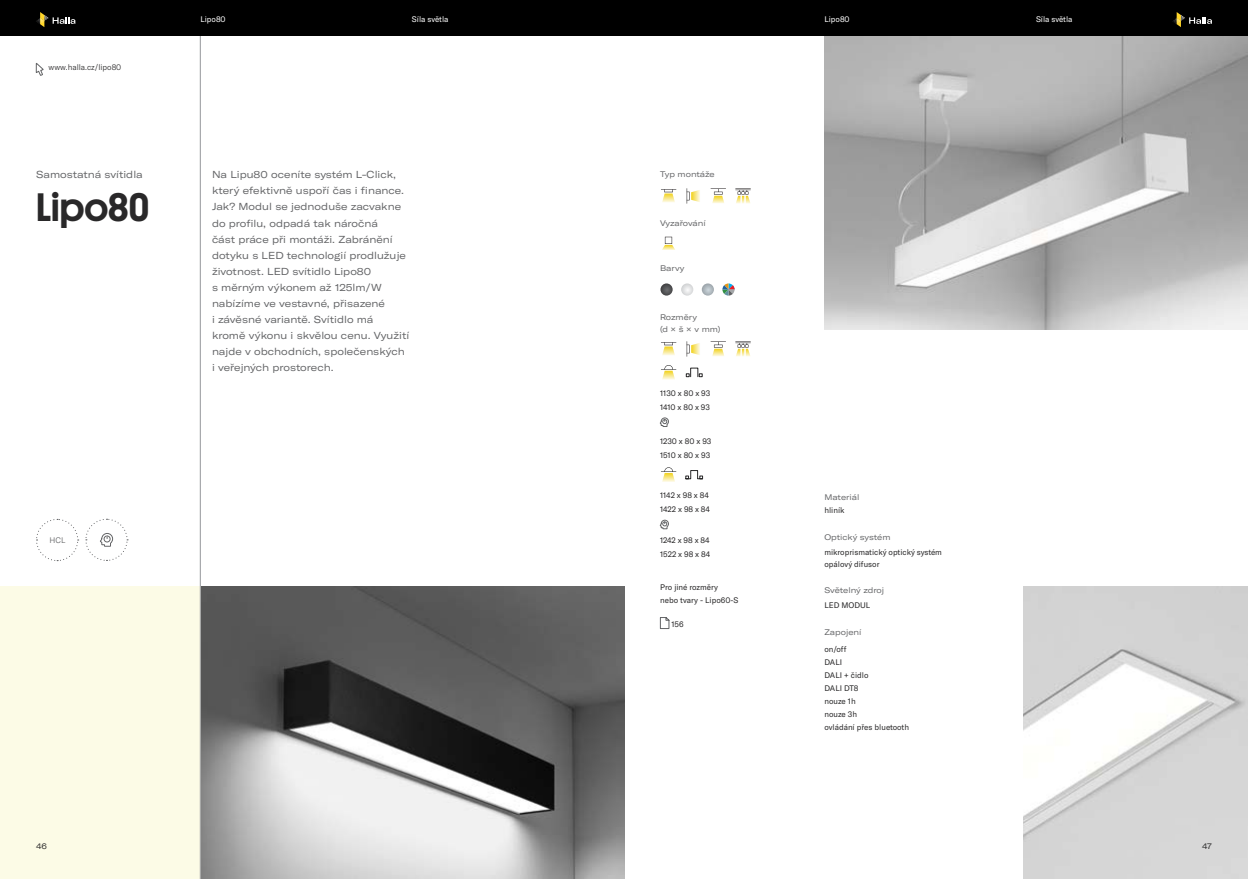
<style>
.page{position:relative;width:1248px;height:879px;background:#fff}
.page>*{position:absolute;margin:0;border:0;box-sizing:border-box;transform-origin:0 0}
.t1{font:500 40px "Platform";color:#292829}
.t2{font:expanded 10px/16px "GT America";color:#636466}
.t3{font:8px/13px "GT America";color:#292829}
.t4{font:expanded 8px/12px "GT America";color:#636466}
.t5{font:8px "GT America";color:#fff}
.t6{font:300 8px "GT America";color:#292829}
.t7{font:expanded 8px "GT America";color:#292829}
.t8{font:300 8px "GT America";color:#636466}
</style>
<div class="page">
<img style="left:201px;top:586px;width:423px;height:293px">
<div style="left:0;top:586px;width:200px;height:293px;background:#fcfbe6"></div>
<img style="left:1023px;top:586px;width:224px;height:293px">
<div style="left:0;top:0;width:1247px;height:36px;background:#000"></div>
<svg style="left:36px;top:12px;width:39px;height:15px"></svg>
<svg style="left:1173px;top:12px;width:38px;height:15px"></svg>
<hr style="left:200px;top:36px;width:1px;height:843px;background:#95979a">
<svg style="left:36px;top:63px;width:8px;height:13px"></svg>
<svg style="left:36px;top:518px;width:43px;height:44px"></svg>
<svg style="left:85px;top:518px;width:43px;height:43px"></svg>
<svg style="left:659px;top:417px;width:10px;height:10px"></svg>
<svg style="left:659px;top:520px;width:10px;height:10px"></svg>
<img style="left:824px;top:36px;width:423px;height:294px">
<svg style="left:662px;top:237px;width:13px;height:13px"></svg>
<svg style="left:681px;top:283px;width:12px;height:13px"></svg>
<svg style="left:660px;top:283px;width:12px;height:13px"></svg>
<svg style="left:701px;top:283px;width:13px;height:13px"></svg>
<svg style="left:722px;top:283px;width:12px;height:13px"></svg>
<svg style="left:686px;top:188px;width:14px;height:16px"></svg>
<svg style="left:661px;top:189px;width:15px;height:13px"></svg>
<svg style="left:710px;top:188px;width:16px;height:15px"></svg>
<svg style="left:735px;top:188px;width:15px;height:16px"></svg>
<svg style="left:661px;top:365px;width:15px;height:15px"></svg>
<svg style="left:685px;top:368px;width:17px;height:9px"></svg>
<svg style="left:686px;top:341px;width:14px;height:16px"></svg>
<svg style="left:661px;top:342px;width:15px;height:13px"></svg>
<svg style="left:710px;top:341px;width:16px;height:15px"></svg>
<svg style="left:735px;top:341px;width:15px;height:15px"></svg>
<svg style="left:661px;top:467px;width:15px;height:15px"></svg>
<svg style="left:685px;top:470px;width:18px;height:9px"></svg>
<svg style="left:660px;top:617px;width:9px;height:12px"></svg>
<p class="t6" style="left:49px;top:62px;width:74px">www.halla.cz/lipo80</p>
<p class="t2" style="left:36px;top:167px;width:108px">Samostatná svítidla</p>
<h1 class="t1" style="left:36px;top:178px;width:115px">Lipo80</h1>
<p class="t8" style="left:49px;top:536px;width:17px">HCL</p>
<p class="t5" style="left:200px;top:14px;width:27px">Lipo80</p>
<p class="t5" style="left:824px;top:14px;width:27px">Lipo80</p>
<p class="t5" style="left:412px;top:14px;width:38px">Síla světla</p>
<p class="t5" style="left:1035px;top:14px;width:38px">Síla světla</p>
<p class="t2" style="left:212px;top:167px;width:199px">Na Lipu80 oceníte systém L-Click, který efektivně uspoří čas i finance.<br>Jak? Modul se jednoduše zacvakne do profilu, odpadá tak náročná<br>část práce při montáži. Zabránění dotyku s LED technologií prodlužuje životnost. LED svítidlo Lipo80<br>s měrným výkonem až 125lm/W nabízíme ve vestavné, přisazené<br>i závěsné variantě. Svítidlo má kromě výkonu i skvělou cenu. Využití najde v obchodních, společenských i veřejných prostorech.</p>
<p class="t4" style="left:660px;top:168px;width:56px">Typ montáže</p>
<p class="t4" style="left:660px;top:217px;width:47px">Vyzařování</p>
<p class="t4" style="left:660px;top:262px;width:26px">Barvy</p>
<p class="t4" style="left:660px;top:311px;width:62px">Rozměry<br>(d × š × v mm)</p>
<p class="t3" style="left:660px;top:386px;width:52px;line-height:14px">1130 x 80 x 93<br>1410 x 80 x 93</p>
<p class="t3" style="left:660px;top:434px;width:53px;line-height:14px">1230 x 80 x 93<br>1510 x 80 x 93</p>
<p class="t3" style="left:660px;top:488px;width:51px;line-height:14px">1142 x 98 x 84<br>1422 x 98 x 84</p>
<p class="t3" style="left:660px;top:533px;width:52px;line-height:14px">1242 x 98 x 84<br>1522 x 98 x 84</p>
<p class="t3" style="left:660px;top:580px;width:80px">Pro jiné rozměry<br>nebo tvary - Lipo60-S</p>
<p class="t3" style="left:671px;top:617px;width:14px">156</p>
<p class="t4" style="left:824px;top:491px;width:36px">Materiál</p>
<p class="t3" style="left:824px;top:504px;width:22px">hliník</p>
<p class="t4" style="left:824px;top:531px;width:67px">Optický systém</p>
<p class="t3" style="left:824px;top:546px;width:119px;line-height:12px">mikroprismatický optický systém opálový difusor</p>
<p class="t4" style="left:824px;top:584px;width:61px">Světelný zdroj</p>
<p class="t3" style="left:824px;top:599px;width:47px">LED MODUL</p>
<p class="t4" style="left:824px;top:626px;width:38px">Zapojení</p>
<p class="t3" style="left:824px;top:642px;width:86px">on/off<br>DALI<br>DALI + čidlo<br>DALI DT8<br>nouze 1h<br>nouze 3h<br>ovládání přes bluetooth</p>
<p class="t7" style="left:36px;top:842px;width:12px">46</p>
<p class="t7" style="left:1201px;top:842px;width:11px">47</p>
</div>
